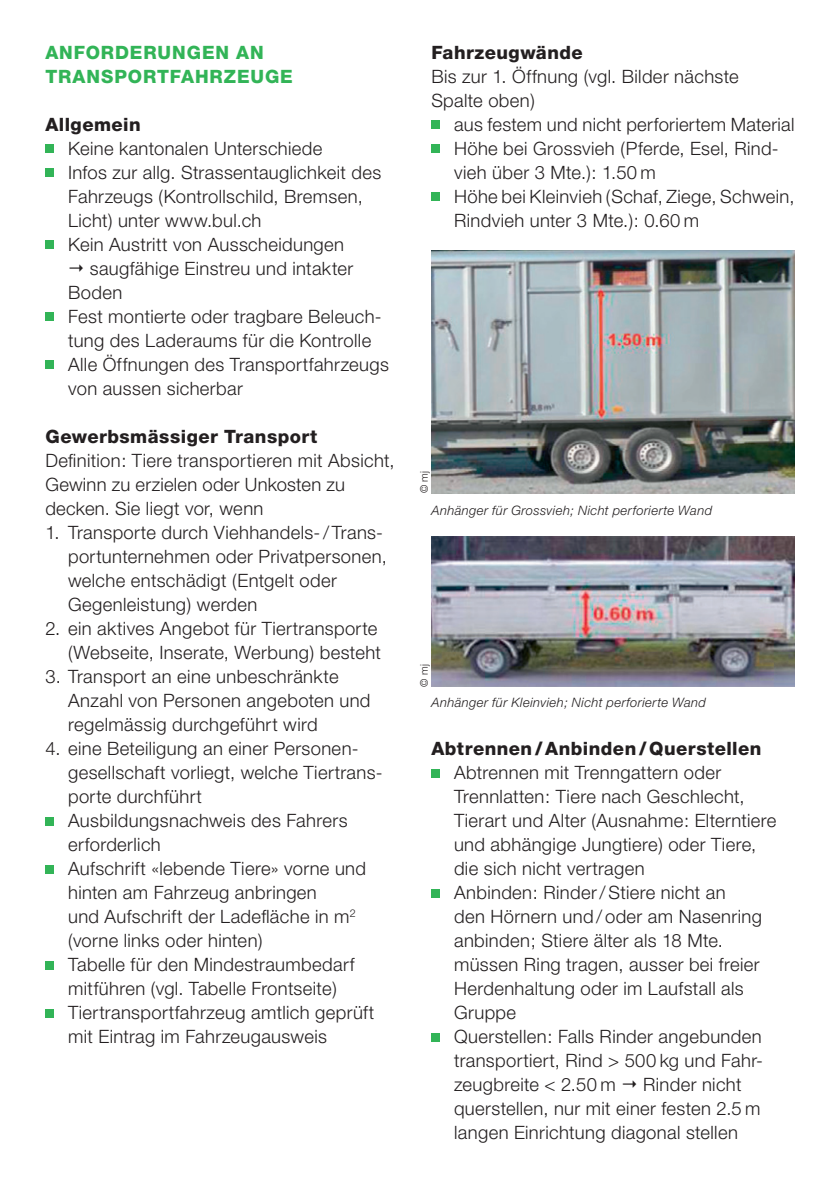
<style>
.page{position:relative;width:840px;height:1191px;background:#fff}
.page>*{position:absolute;margin:0;border:0;box-sizing:border-box;transform-origin:0 0}
.t1{font:300 18.4px/24px "Helvetica Neue";letter-spacing:.02em;color:#231f20}
.t2{font:800 18.4px "Helvetica Neue";letter-spacing:.025em;color:#231f20}
.t3{font:800 18.4px/24px "Helvetica Neue";letter-spacing:.05em;color:#32b457}
.t4{font:italic 300 13px "Helvetica Neue";letter-spacing:.03em;color:#231f20}
.t5{font:300 10.4px "Helvetica Neue";color:#231f20}
</style>
<div class="page">
<div style="left:45px;top:144px;width:9px;height:9px;background:#32b457"></div>
<div style="left:45px;top:168px;width:9px;height:9px;background:#32b457"></div>
<div style="left:45px;top:240px;width:9px;height:9px;background:#32b457"></div>
<div style="left:45px;top:312px;width:9px;height:9px;background:#32b457"></div>
<div style="left:45px;top:360px;width:9px;height:9px;background:#32b457"></div>
<div style="left:45px;top:816px;width:9px;height:9px;background:#32b457"></div>
<div style="left:45px;top:864px;width:9px;height:9px;background:#32b457"></div>
<div style="left:45px;top:960px;width:9px;height:9px;background:#32b457"></div>
<div style="left:45px;top:1008px;width:9px;height:9px;background:#32b457"></div>
<div style="left:431px;top:120px;width:8px;height:9px;background:#32b457"></div>
<div style="left:431px;top:144px;width:8px;height:9px;background:#32b457"></div>
<div style="left:431px;top:192px;width:8px;height:9px;background:#32b457"></div>
<img style="left:431px;top:251px;width:363px;height:242px">
<img style="left:431px;top:536px;width:363px;height:150px">
<div style="left:431px;top:768px;width:8px;height:9px;background:#32b457"></div>
<div style="left:431px;top:888px;width:8px;height:9px;background:#32b457"></div>
<div style="left:431px;top:1032px;width:8px;height:9px;background:#32b457"></div>
<p class="t3" style="left:45px;top:40px;width:249px">Anforderungen an<br>Transportfahrzeug e</p>
<p class="t2" style="left:45px;top:113px;width:97px">Allgemein</p>
<p class="t1" style="left:68px;top:136px;width:256px">Keine kantonalen Unterschiede</p>
<p class="t1" style="left:68px;top:160px;width:314px">Infos zur allg. Strassentauglichkeit des</p>
<p class="t1" style="left:68px;top:184px;width:296px">Fahrzeugs (Kontrollschild, Bremsen,</p>
<p class="t1" style="left:68px;top:208px;width:195px">Licht) unter www.bul.ch</p>
<p class="t1" style="left:68px;top:232px;width:277px">Kein Austritt von Ausscheidungen</p>
<p class="t1" style="left:90px;top:256px;width:265px">saugfähige Einstreu und intakter</p>
<p class="t1" style="left:68px;top:280px;width:56px">Boden</p>
<p class="t1" style="left:68px;top:304px;width:315px">Fest montierte oder tragbare Beleuch-</p>
<p class="t1" style="left:68px;top:328px;width:304px">tung des Laderaums für die Kontrolle</p>
<p class="t1" style="left:68px;top:352px;width:322px">Alle Öffnungen des Transportfahrzeugs</p>
<p class="t1" style="left:68px;top:376px;width:176px">von aussen sicherbar</p>
<p class="t2" style="left:45px;top:425px;width:273px">Gewerbsmässiger Transport</p>
<p class="t1" style="left:45px;top:448px;width:350px">Definition: Tiere transportieren mit Absicht,<br>Gewinn zu erzielen oder Unkosten zu decken. Sie liegt vor, wenn</p>
<p class="t1" style="left:68px;top:520px;width:320px;text-indent:-23px">1. Transporte durch Viehhandels- / Trans&shy;portunternehmen oder Privatpersonen, welche entschädigt (Entgelt oder Gegenleistung) werden</p>
<p class="t1" style="left:45px;top:616px;width:337px;text-align:right">2. ein aktives Angebot für Tiertransporte (Webseite, Inserate, Werbung) besteht</p>
<p class="t1" style="left:68px;top:664px;width:304px;text-indent:-23px">3. Transport an eine unbeschränkte<br>Anzahl von Personen angeboten und regelmässig durchgeführt wird</p>
<p class="t1" style="left:68px;top:736px;width:316px;text-indent:-23px">4. eine Beteiligung an einer Personen&shy;gesellschaft vorliegt, welche Tiertrans&shy;porte durchführt<br>Ausbildungsnachweis des Fahrers erforderlich<br>Aufschrift «lebende Tiere» vorne und hinten am Fahrzeug anbringen<br>und Aufschrift der Ladefläche in m<sup>2 </sup>(vorne links oder hinten)<br>Tabelle für den Mindestraumbedarf mitführen (vgl. Tabelle Frontseite)<br>Tiertransportfahrzeug amtlich geprüft mit Eintrag im Fahrzeugausweis</p>
<p class="t2" style="left:431px;top:41px;width:153px">Fahrzeugwände</p>
<p class="t1" style="left:431px;top:64px;width:308px">Bis zur 1. Öffnung (vgl. Bilder nächste<br>Spalte oben)</p>
<p class="t1" style="left:454px;top:112px;width:342px">aus festem und nicht perforiertem Material Höhe bei Grossvieh (Pferde, Esel, Rind&shy;vieh über 3 Mte.): 1.50 m<br>Höhe bei Kleinvieh (Schaf, Ziege, Schwein, Rindvieh unter 3 Mte.): 0.60 m</p>
<p class="t5" style="left:417px;top:493px;width:24px;rotate:-90deg">© mj</p>
<p class="t4" style="left:431px;top:502px;width:282px">Anhänger für Grossvieh; Nicht perforierte Wand</p>
<p class="t5" style="left:417px;top:687px;width:24px;rotate:-90deg">© mj</p>
<p class="t4" style="left:431px;top:694px;width:276px">Anhänger für Kleinvieh; Nicht perforierte Wand</p>
<p class="t2" style="left:431px;top:737px;width:331px">Abtrennen/ Anbinden/Querstellen</p>
<p class="t1" style="left:454px;top:760px;width:324px">Abtrennen mit Trenngattern oder<br>Trennlatten: Tiere nach Geschlecht,<br>Tierart und Alter (Ausnahme: Elterntiere und abhängige Jungtiere) oder Tiere, die sich nicht vertragen<br>Anbinden: Rinder/Stiere nicht an<br>den Hörnern und / oder am Nasenring anbinden; Stiere älter als 18 Mte. müssen Ring tragen, ausser bei freier<br>Herdenhaltung oder im Laufstall als<br>Gruppe<br>Querstellen: Falls Rinder angebunden transportiert, Rind &gt; 500 kg und Fahr&shy;zeugbreite &lt; 2.50 m</p>
<p class="t1" style="left:454px;top:1072px;width:308px;text-indent:189px">Rinder nicht querstellen, nur mit einer festen 2.5 m langen Einrichtung diagonal stellen</p>
</div>
